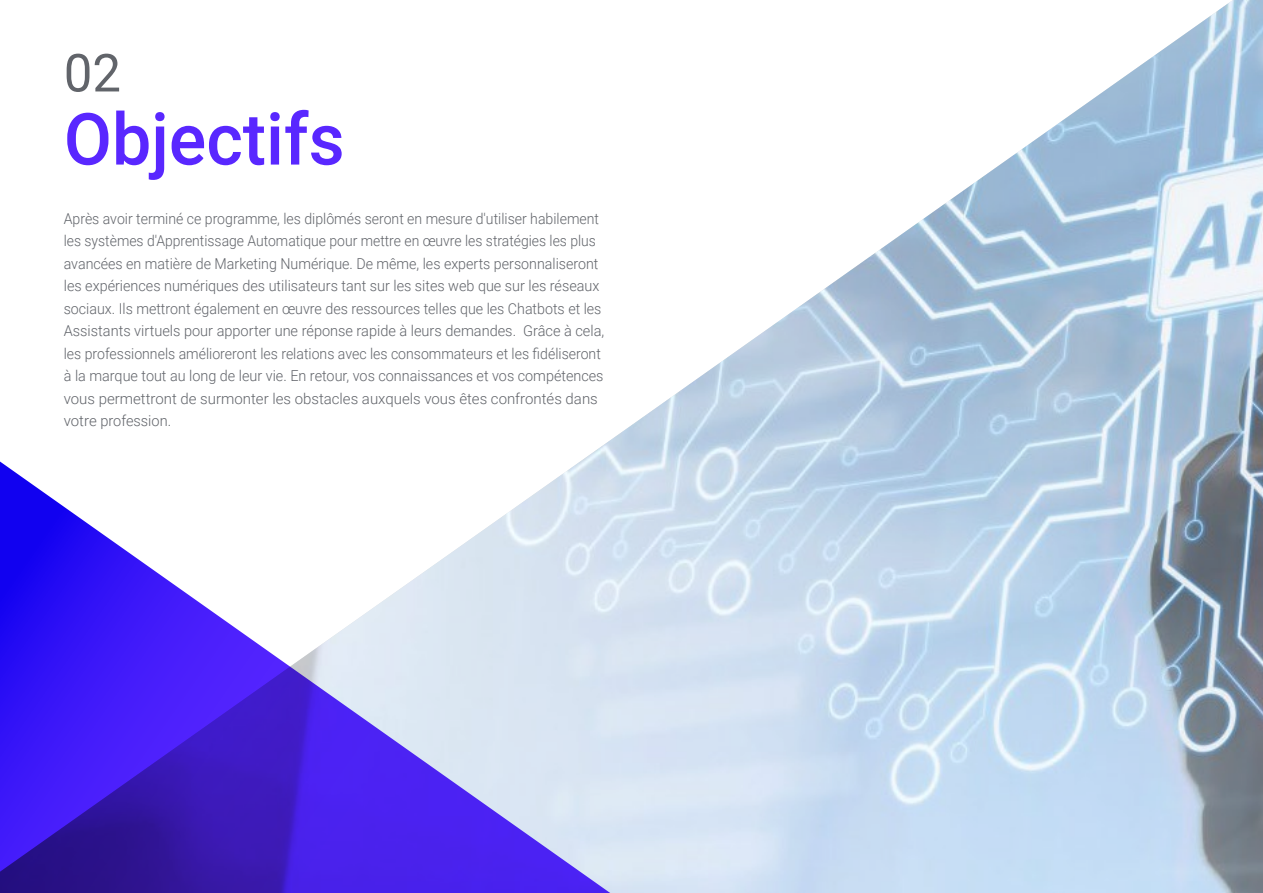
<style>
.page{position:relative;width:1263px;height:893px;background:#fff}
.page>*{position:absolute;margin:0;border:0;box-sizing:border-box;transform-origin:0 0}
.t1{font:500 72px "Roboto";color:#5927ff}
.t2{font:52.5px "Roboto";color:#61646a}
.t3{font:300 15px/22.5px "Roboto";color:#61646a;scale:.94 1}
</style>
<div class="page">
<img style="left:602px;top:0;width:661px;height:893px">
<svg style="left:0;top:446px;width:640px;height:447px"></svg>
<h2 class="t2" style="left:64px;top:36px;width:59px">02</h2>
<h1 class="t1" style="left:64px;top:89px;width:282px">Objectifs</h1>
<p class="t3" style="left:64px;top:207px;width:576px">Après avoir terminé ce programme, les diplômés seront en mesure d'utiliser habilement les systèmes d'Apprentissage Automatique pour mettre en œuvre les stratégies les plus avancées en matière de Marketing Numérique. De même, les experts personnaliseront les expériences numériques des utilisateurs tant sur les sites web que sur les réseaux sociaux. Ils mettront également en œuvre des ressources telles que les Chatbots et les Assistants virtuels pour apporter une réponse rapide à leurs demandes. Grâce à cela, les professionnels amélioreront les relations avec les consommateurs et les fidéliseront à la marque tout au long de leur vie. En retour, vos connaissances et vos compétences vous permettront de surmonter les obstacles auxquels vous êtes confrontés dans votre profession.</p>
</div>
